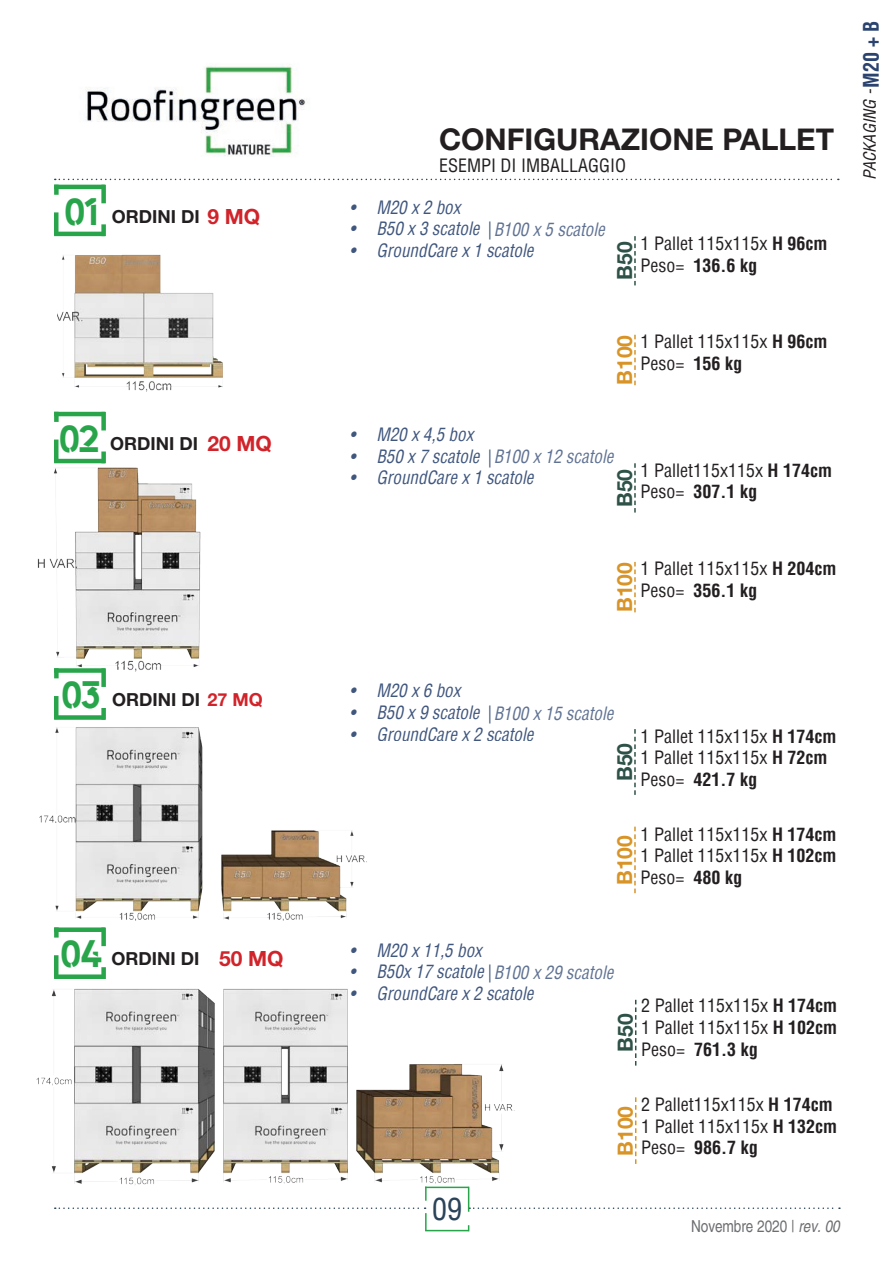
<style>
.page{position:relative;width:893px;height:1263px;background:#fff}
.page>*{position:absolute;margin:0;border:0;box-sizing:border-box;transform-origin:0 0}
.t1{font:38.1px "Quantify";letter-spacing:-.04em;color:#28a54a;scale:.94 1}
.t2{font:700 30px "Helvetica Neue";color:#231f20}
.t3{font:condensed 30px "Helvetica";color:#2a4359}
.t4{font:700 21px "Helvetica Neue";color:#d89427}
.t5{font:700 21px "Helvetica Neue";color:#2e5248}
.t6{font:700 21px "Helvetica Neue";color:#d1232a}
.t7{font:700 condensed 21px "Helvetica";color:#2a436f;scale:.95 1}
.t8{font:condensed 18px/21.6px "Helvetica";color:#231f20}
.t9{font:italic condensed 18px "Helvetica";color:#2a436f;scale:.95 1}
.t10{font:700 18px "Helvetica Neue";color:#231f20}
.t11{font:condensed 16.5px "Helvetica";color:#6c6d70}
.t12{font:italic condensed 16.5px "Helvetica";color:#231f20}
.s1{font-style:normal}
.s2{font-weight:700}
.s3{color:#d1232a}
.s4{font-style:italic}
</style>
<div class="page">
<svg style="left:55px;top:179px;width:784px;height:1px"></svg>
<svg style="left:468px;top:1191px;width:372px;height:20px"></svg>
<hr style="left:426px;top:1230px;width:42px;height:1px;background:#28a54a">
<svg style="left:425px;top:1191px;width:2px;height:9px"></svg>
<svg style="left:55px;top:1207px;width:372px;height:23px"></svg>
<div style="left:101px;top:187px;width:5px;height:14px;background:#28a54a"></div>
<hr style="left:56px;top:185px;width:47px;height:4px;background:#28a54a">
<hr style="left:56px;top:232px;width:47px;height:4px;background:#28a54a">
<svg style="left:54px;top:187px;width:5px;height:5px"></svg>
<hr style="left:54px;top:215px;width:4px;height:18px;background:#28a54a">
<div style="left:101px;top:414px;width:5px;height:14px;background:#28a54a"></div>
<svg style="left:101px;top:454px;width:5px;height:7px"></svg>
<hr style="left:56px;top:412px;width:47px;height:4px;background:#28a54a">
<hr style="left:56px;top:459px;width:47px;height:4px;background:#28a54a">
<svg style="left:54px;top:414px;width:5px;height:6px"></svg>
<hr style="left:54px;top:442px;width:4px;height:18px;background:#28a54a">
<div style="left:101px;top:670px;width:5px;height:15px;background:#28a54a"></div>
<div style="left:56px;top:668px;width:47px;height:5px;background:#28a54a"></div>
<svg style="left:54px;top:671px;width:5px;height:5px"></svg>
<hr style="left:54px;top:698px;width:4px;height:19px;background:#28a54a">
<div style="left:101px;top:930px;width:5px;height:14px;background:#28a54a"></div>
<div style="left:101px;top:969px;width:5px;height:8px;background:#28a54a"></div>
<div style="left:56px;top:927px;width:47px;height:5px;background:#28a54a"></div>
<div style="left:56px;top:974px;width:47px;height:5px;background:#28a54a"></div>
<svg style="left:54px;top:930px;width:5px;height:5px"></svg>
<hr style="left:54px;top:957px;width:4px;height:19px;background:#28a54a">
<img style="left:86px;top:65px;width:221px;height:92px">
<svg style="left:634px;top:236px;width:2px;height:49px"></svg>
<svg style="left:634px;top:463px;width:2px;height:50px"></svg>
<svg style="left:635px;top:1000px;width:1px;height:65px"></svg>
<svg style="left:634px;top:729px;width:2px;height:66px"></svg>
<svg style="left:634px;top:335px;width:2px;height:50px"></svg>
<svg style="left:634px;top:562px;width:2px;height:50px"></svg>
<svg style="left:635px;top:1097px;width:1px;height:67px"></svg>
<svg style="left:634px;top:827px;width:2px;height:66px"></svg>
<img style="left:57px;top:228px;width:166px;height:164px">
<img style="left:37px;top:462px;width:164px;height:209px">
<img style="left:39px;top:709px;width:328px;height:212px">
<img style="left:36px;top:988px;width:479px;height:203px">
<h2 class="t2" style="left:439px;top:121px;width:396px">CONFIGURAZIONE PALLET</h2>
<p class="t8" style="left:439px;top:155px;width:189px">ESEMPI DI IMBALLAGGIO</p>
<p class="t7" style="left:857px;top:88px;width:72px;rotate:-90deg">M20 + B</p>
<p class="t12" style="left:859px;top:180px;width:92px;rotate:-90deg">PACKAGING -</p>
<h1 class="t1" style="left:65px;top:190px;width:36px">01</h1>
<p class="t10" style="left:112px;top:205px;width:89px">ORDINI DI</p>
<p class="t6" style="left:207px;top:203px;width:54px">9 MQ</p>
<p class="t9" style="left:349px;top:196px;width:118px">• M20 x 2 box</p>
<p class="t9" style="left:349px;top:218px;width:270px">• B50 x 3 scatole <span class="s1">|</span>B100 x 5 scatole</p>
<p class="t9" style="left:349px;top:239px;width:195px">• GroundCare x 1 scatole</p>
<p class="t5" style="left:612px;top:280px;width:40px;rotate:-90deg">B50</p>
<p class="t8" style="left:640px;top:232px;width:188px">1 Pallet 115x115x <span class="s2">H 96cm<br></span>Peso= <span class="s2">136.6 kg</span></p>
<p class="t4" style="left:612px;top:385px;width:51px;rotate:-90deg">B100</p>
<p class="t8" style="left:640px;top:331px;width:188px">1 Pallet 115x115x <span class="s2">H 96cm<br></span>Peso= <span class="s2">156 kg</span></p>
<h1 class="t1" style="left:60px;top:417px;width:43px">02</h1>
<p class="t10" style="left:110px;top:432px;width:89px">ORDINI DI</p>
<p class="t6" style="left:207px;top:430px;width:66px">20 MQ</p>
<p class="t9" style="left:349px;top:423px;width:132px">• M20 x 4,5 box</p>
<p class="t9" style="left:349px;top:445px;width:279px">• B50 x 7 scatole <span class="s1">|</span>B100 x 12 scatole</p>
<p class="t9" style="left:349px;top:466px;width:195px">• GroundCare x 1 scatole</p>
<p class="t5" style="left:612px;top:507px;width:40px;rotate:-90deg">B50</p>
<p class="t8" style="left:640px;top:459px;width:193px">1 Pallet115x115x <span class="s2">H 174cm<br></span>Peso= <span class="s2">307.1 kg</span></p>
<p class="t4" style="left:612px;top:612px;width:51px;rotate:-90deg">B100</p>
<p class="t8" style="left:640px;top:557px;width:197px">1 Pallet 115x115x <span class="s2">H 204cm<br></span>Peso= <span class="s2">356.1 kg</span></p>
<h1 class="t1" style="left:62px;top:673px;width:42px">03</h1>
<p class="t10" style="left:112px;top:689px;width:152px">ORDINI DI <span class="s3">27 MQ</span></p>
<p class="t9" style="left:349px;top:679px;width:118px">• M20 x 6 box</p>
<p class="t9" style="left:349px;top:701px;width:279px">• B50 x 9 scatole <span class="s1">|</span>B100 x 15 scatole</p>
<p class="t9" style="left:349px;top:722px;width:195px">• GroundCare x 2 scatole</p>
<p class="t5" style="left:612px;top:781px;width:40px;rotate:-90deg">B50</p>
<p class="t8" style="left:640px;top:725px;width:197px">1 Pallet 115x115x <span class="s2">H 174cm<br></span>1 Pallet 115x115x <span class="s2">H 72cm<br></span>Peso= <span class="s2">421.7 kg</span></p>
<p class="t4" style="left:612px;top:885px;width:51px;rotate:-90deg">B100</p>
<p class="t8" style="left:640px;top:823px;width:197px;text-align:justify">1 Pallet 115x115x <span class="s2">H 174cm </span>1 Pallet 115x115x <span class="s2">H 102cm </span>Peso= <span class="s2">480 kg</span></p>
<h1 class="t1" style="left:61px;top:932px;width:45px">04</h1>
<p class="t10" style="left:112px;top:948px;width:89px">ORDINI DI</p>
<p class="t6" style="left:219px;top:946px;width:66px">50 MQ</p>
<p class="t9" style="left:349px;top:938px;width:141px">• M20 x 11,5 box</p>
<p class="t9" style="left:349px;top:960px;width:279px">• B50x 17 scatole <span class="s1">|</span>B100 x 29 scatole</p>
<p class="t9" style="left:349px;top:981px;width:195px">• GroundCare x 2 scatole</p>
<p class="t5" style="left:612px;top:1052px;width:40px;rotate:-90deg">B50</p>
<p class="t8" style="left:641px;top:994px;width:197px;text-align:justify">2 Pallet 115x115x <span class="s2">H 174cm </span>1 Pallet 115x115x <span class="s2">H 102cm </span>Peso= <span class="s2">761.3 kg</span></p>
<p class="t4" style="left:612px;top:1156px;width:51px;rotate:-90deg">B100</p>
<p class="t8" style="left:641px;top:1093px;width:197px">2 Pallet115x115x <span class="s2">H 174cm<br></span>1 Pallet 115x115x <span class="s2">H 132cm<br></span>Peso= <span class="s2">986.7 kg</span></p>
<h2 class="t3" style="left:432px;top:1190px;width:31px">09</h2>
<p class="t11" style="left:691px;top:1216px;width:150px">Novembre 2020 | <span class="s4">rev. 00</span></p>
</div>
